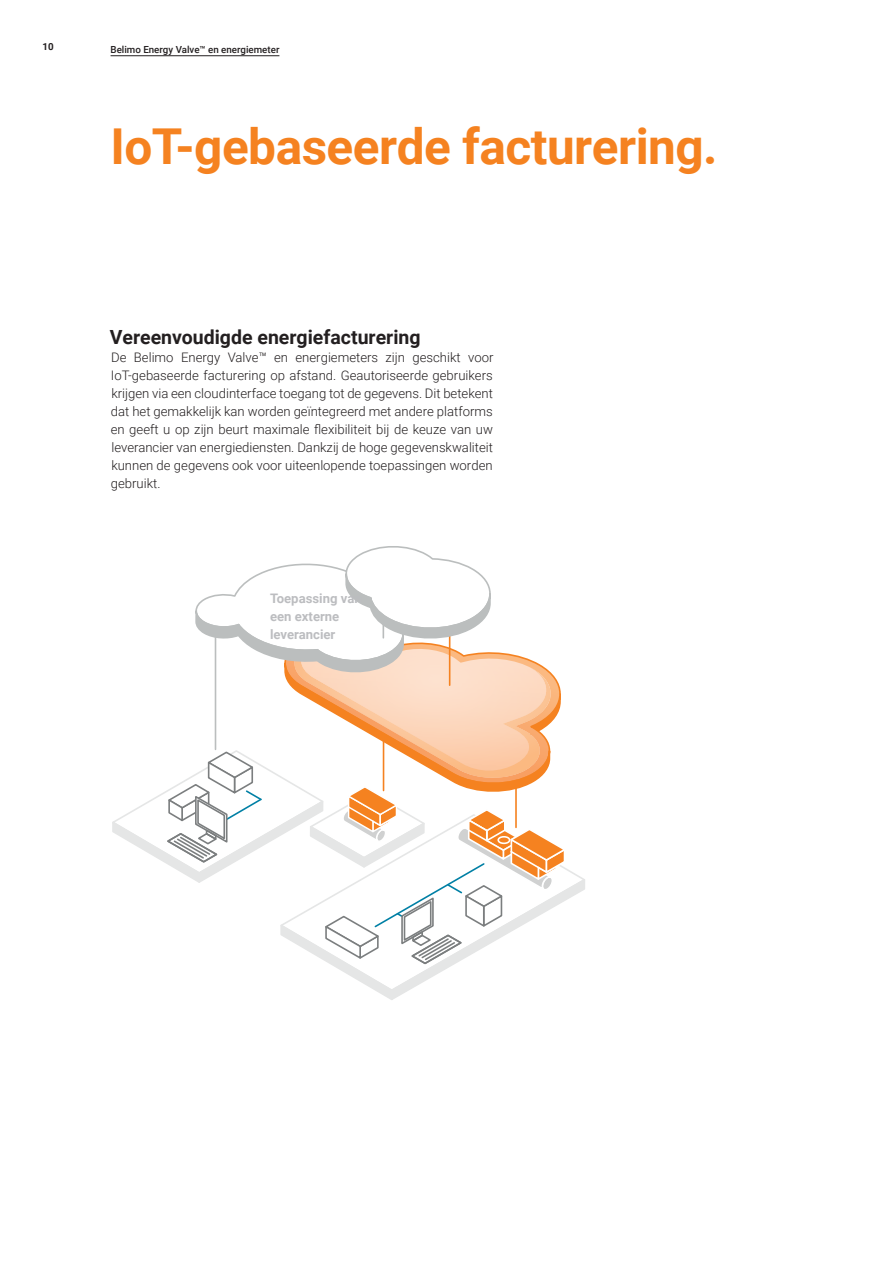
<style>
.page{position:relative;width:893px;height:1263px;background:#fff}
.page>*{position:absolute;margin:0;border:0;box-sizing:border-box;transform-origin:0 0}
.t1{font:700 49.5px "Roboto";letter-spacing:-.01em;color:#f58220}
.t2{font:700 19.5px "Roboto";color:#231f20}
.t3{font:300 13.2px/18px "Roboto";color:#231f20;text-align:justify}
.t4{font:700 13.2px/18px "Roboto";color:#bcbdc0}
.t5{font:500 9.75px "Roboto";color:#231f20}
.t6{font:700 9.75px "Roboto";color:#231f20}
</style>
<div class="page">
<hr style="left:111px;top:55px;width:168px;height:1px;background:#231f20">
<svg style="left:112px;top:546px;width:473px;height:454px"></svg>
<p class="t6" style="left:43px;top:40px;width:13px">10</p>
<p class="t5" style="left:111px;top:42px;width:170px">Belimo Energy Valve™ en energiemeter</p>
<h1 class="t1" style="left:111px;top:111px;width:609px">IoT-gebaseerde facturering.</h1>
<h2 class="t2" style="left:110px;top:323px;width:312px">Vereenvoudigde energiefacturering</h2>
<p class="t3" style="left:111px;top:347px;width:384px">De Belimo Energy Valve™ en energiemeters zijn geschikt voor IoT-gebaseerde facturering op afstand. Geautoriseerde gebruikers krijgen via een cloudinterface toegang tot de gegevens. Dit betekent dat het gemakkelijk kan worden geïntegreerd met andere platforms en geeft u op zijn beurt maximale flexibiliteit bij de keuze van uw leverancier van energiediensten. Dankzij de hoge gegevenskwaliteit kunnen de gegevens ook voor uiteenlopende toepassingen worden gebruikt.</p>
<p class="t4" style="left:270px;top:589px;width:93px">Toepassing van een externe leverancier</p>
</div>
